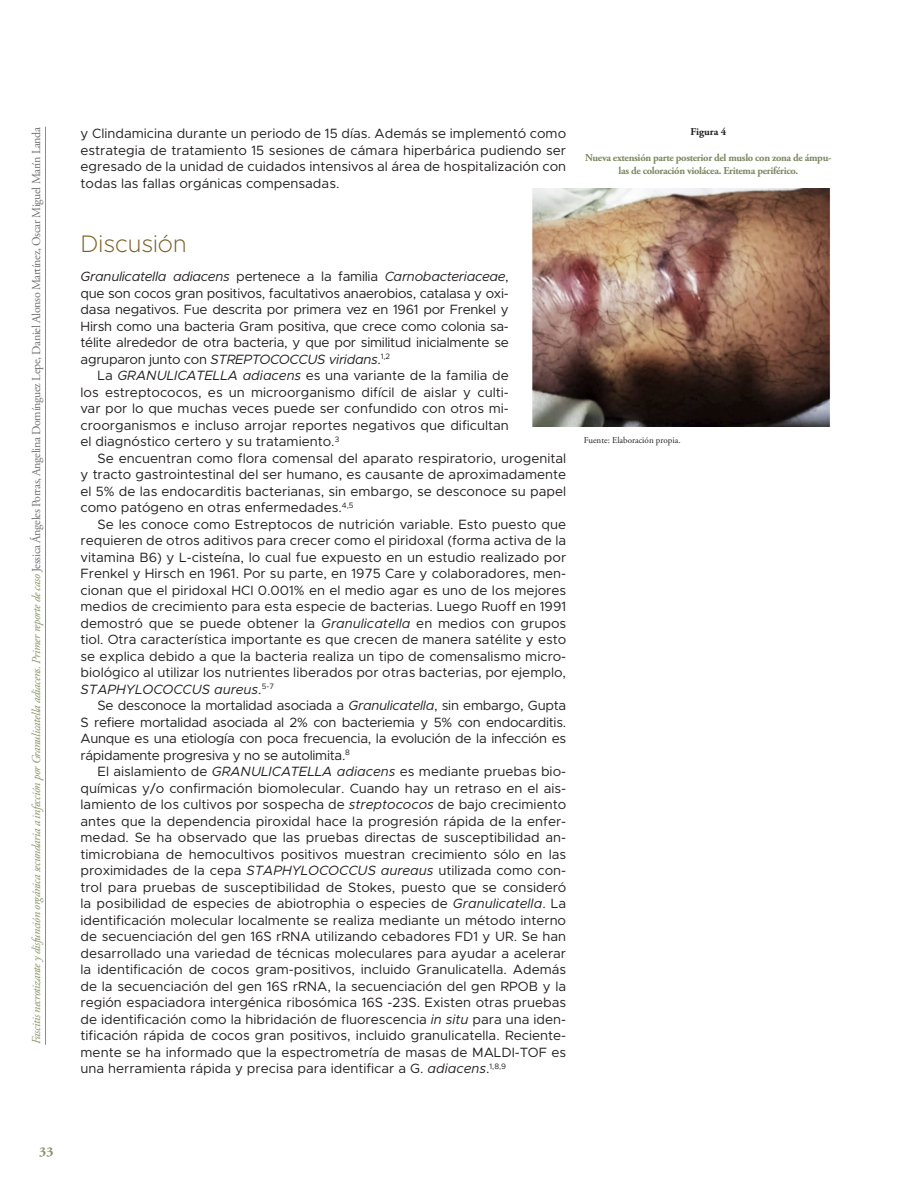
<style>
.page{position:relative;width:918px;height:1188px;background:#fff}
.page>*{position:absolute;margin:0;border:0;box-sizing:border-box;transform-origin:0 0}
.Subtítulos_1{font:200 24px "Metropolis";color:#7b6026}
.t1{font:13.5px/16.5px "Metropolis";color:#231f20;text-align:justify}
.t2{font:700 13.5px "Adobe Garamond Pro";color:#87936a}
.t3{font:italic 12px "Adobe Garamond Pro";letter-spacing:-.03em;color:#87936a}
.Título_tabla{font:700 10.5px/13.5px "Adobe Garamond Pro";letter-spacing:-.03em;color:#7c8862;text-align:center}
.Título_tabla-2{font:700 10.5px "Adobe Garamond Pro";color:#231f20}
.Texto_tabla_pie_imag{font:9px "Adobe Garamond Pro";color:#231f20}
.s1{font-style:normal;color:#707070}
.s2{font-style:italic}
</style>
<div class="page">
<hr style="left:45px;top:127px;width:1px;height:918px;background:#8b8d90">
<img style="left:532px;top:189px;width:298px;height:237px">
<p class="t3" style="left:29px;top:1044px;width:919px;rotate:-90deg">Fascitis necrotizante y disfunción orgánica secundaria a infección por Granulicatella adiacens. Primer reporte de caso <span class="s1">Jessica Ángeles Porras, Angelina Domínguez Lepe, Daniel Alonso Martínez, Oscar Miguel Marín Landa</span></p>
<p class="t1" style="left:81px;top:125px;width:487px">y Clindamicina durante un periodo de 15 días. Además se implementó como estrategia de tratamiento 15 sesiones de cámara hiperbárica pudiendo ser egresado de la unidad de cuidados intensivos al área de hospitalización con todas las fallas orgánicas compensadas.</p>
<p class="Subtítulos_1" style="left:81px;top:229px;width:108px">Discusión</p>
<p class="t1" style="left:81px;top:268px;width:430px"><span class="s2">Granulicatella adiacens</span> pertenece a la familia <span class="s2">Carnobacteriaceae</span>, que son cocos gran positivos, facultativos anaerobios, catalasa y oxi&shy;dasa negativos. Fue descrita por primera vez en 1961 por Frenkel y Hirsh como una bacteria Gram positiva, que crece como colonia sa&shy;télite alrededor de otra bacteria, y que por similitud inicialmente se agruparon junto con <span class="s2">STREPTOCOCCUS viridans</span>.<sup>1,2</sup></p>
<p class="t1" style="left:81px;top:367px;width:430px;text-indent:17px">La <span class="s2">GRANULICATELLA adiacens</span> es una variante de la familia de los estreptococos, es un microorganismo difícil de aislar y culti&shy;var por lo que muchas veces puede ser confundido con otros mi&shy;croorganismos e incluso arrojar reportes negativos que dificultan el diagnóstico certero y su tratamiento.<sup>3</sup></p>
<p class="t1" style="left:81px;top:450px;width:487px;text-indent:17px">Se encuentran como flora comensal del aparato respiratorio, urogenital y tracto gastrointestinal del ser humano, es causante de aproximadamente el 5% de las endocarditis bacterianas, sin embargo, se desconoce su papel como patógeno en otras enfermedades.<sup>4,5</sup></p>
<p class="t1" style="left:81px;top:516px;width:487px;text-indent:17px">Se les conoce como Estreptocos de nutrición variable. Esto puesto que requieren de otros aditivos para crecer como el piridoxal (forma activa de la vitamina B6) y L-cisteína, lo cual fue expuesto en un estudio realizado por Frenkel y Hirsch en 1961. Por su parte, en 1975 Care y colaboradores, men&shy;cionan que el piridoxal HCI 0.001% en el medio agar es uno de los mejores medios de crecimiento para esta especie de bacterias. Luego Ruoff en 1991 demostró que se puede obtener la <span class="s2">Granulicatella</span> en medios con grupos tiol. Otra característica importante es que crecen de manera satélite y esto se explica debido a que la bacteria realiza un tipo de comensalismo micro&shy;biológico al utilizar los nutrientes liberados por otras bacterias, por ejemplo, <span class="s2">STAPHYLOCOCCUS aureus</span>.<sup>5-7</sup></p>
<p class="t1" style="left:81px;top:697px;width:487px;text-indent:17px">Se desconoce la mortalidad asociada a <span class="s2">Granulicatella</span>, sin embargo, Gupta S refiere mortalidad asociada al 2% con bacteriemia y 5% con endocarditis.<br>Aunque es una etiología con poca frecuencia, la evolución de la infección es rápidamente progresiva y no se autolimita.<sup>8</sup></p>
<p class="t1" style="left:81px;top:763px;width:487px;text-indent:17px">El aislamiento de <span class="s2">GRANULICATELLA adiacens</span> es mediante pruebas bio&shy;químicas y/o confirmación biomolecular. Cuando hay un retraso en el ais&shy;lamiento de los cultivos por sospecha de <span class="s2">streptococos</span> de bajo crecimiento antes que la dependencia piroxidal hace la progresión rápida de la enfer&shy;medad. Se ha observado que las pruebas directas de susceptibilidad an&shy;timicrobiana de hemocultivos positivos muestran crecimiento sólo en las proximidades de la cepa <span class="s2">STAPHYLOCOCCUS aureaus</span> utilizada como con&shy;trol para pruebas de susceptibilidad de Stokes, puesto que se consideró la posibilidad de especies de abiotrophia o especies de <span class="s2">Granulicatella</span>. La identificación molecular localmente se realiza mediante un método interno de secuenciación del gen 16S rRNA utilizando cebadores FD1 y UR. Se han desarrollado una variedad de técnicas moleculares para ayudar a acelerar la identificación de cocos gram-positivos, incluido Granulicatella. Además de la secuenciación del gen 16S rRNA, la secuenciación del gen RPOB y la región espaciadora intergénica ribosómica 16S -23S. Existen otras pruebas de identificación como la hibridación de fluorescencia <span class="s2">in situ</span> para una iden&shy;tificación rápida de cocos gran positivos, incluido granulicatella. Reciente&shy;mente se ha informado que la espectrometría de masas de MALDI-TOF es una herramienta rápida y precisa para identificar a G. <span class="s2">adiacens</span>.<sup>1,8,9</sup></p>
<p class="Título_tabla-2" style="left:691px;top:126px;width:37px">Figura 4</p>
<p class="Título_tabla" style="left:585px;top:151px;width:248px">Nueva extensión parte posterior del muslo con zona de ámpu&shy;las de coloración violácea. Eritema periférico.</p>
<p class="Texto_tabla_pie_imag" style="left:584px;top:434px;width:98px">Fuente: Elaboración propia.</p>
<p class="t2" style="left:39px;top:1144px;width:16px">33</p>
</div>
